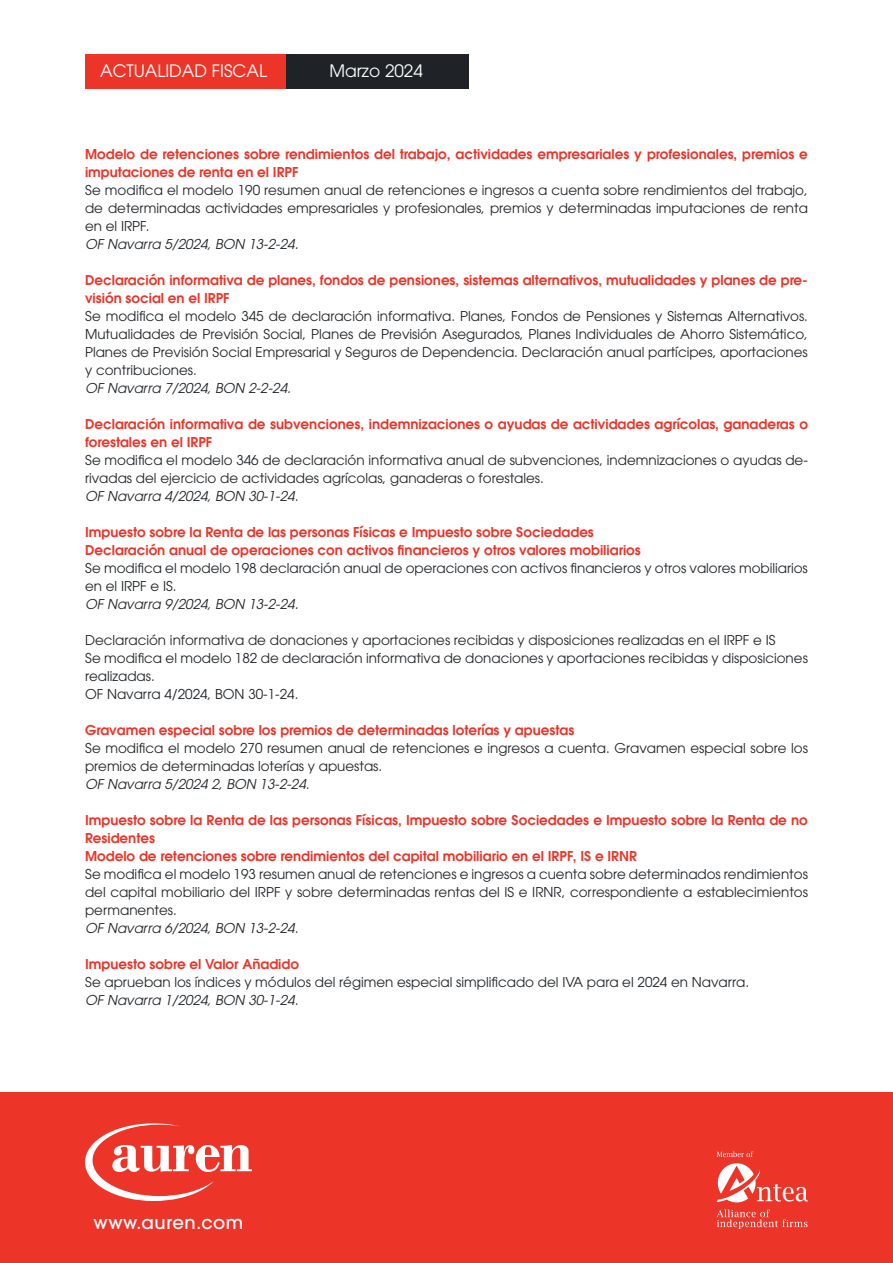
<style>
.page{position:relative;width:893px;height:1263px;background:#fff}
.page>*{position:absolute;margin:0;border:0;box-sizing:border-box;transform-origin:0 0}
.t1{font:500 18px "ITC Avant Garde Pro";letter-spacing:.03em;color:#fff}
.t2{font:17.1px "ITC Avant Garde Pro";color:#fff}
.t3{font:13.5px/18px "ITC Avant Garde Pro";color:#1f2327}
.t4{font:600 13.5px/18px "ITC Avant Garde Pro";color:#ed3429}
.t5{font:italic 13.5px "ITC Avant Garde Pro";color:#1f2327}
</style>
<div class="page">
<div style="left:85px;top:54px;width:203px;height:35px;background:#ed3429"></div>
<div style="left:287px;top:54px;width:182px;height:35px;background:#1f2327"></div>
<div style="left:0;top:1093px;width:893px;height:170px;background:#ed3429"></div>
<svg style="left:717px;top:1151px;width:36px;height:6px"></svg>
<svg style="left:717px;top:1163px;width:91px;height:39px"></svg>
<svg style="left:717px;top:1209px;width:91px;height:20px"></svg>
<svg style="left:85px;top:1123px;width:167px;height:78px"></svg>
<p class="t2" style="left:100px;top:60px;width:168px">ACTUALIDAD FISCAL</p>
<p class="t2" style="left:329px;top:60px;width:95px">Marzo 2024</p>
<p class="t4" style="left:85px;top:145px;width:724px">Modelo de retenciones sobre rendimientos del trabajo, actividades empresariales y profesionales, premios e imputaciones de renta en el IRPF</p>
<p class="t3" style="left:85px;top:181px;width:724px;text-align:justify">Se modifica el modelo 190 resumen anual de retenciones e ingresos a cuenta sobre rendimientos del trabajo, de determinadas actividades empresariales y profesionales, premios y determinadas imputaciones de renta en el IRPF.</p>
<p class="t5" style="left:85px;top:235px;width:215px">OF Navarra 5/2024, BON 13-2-24.</p>
<p class="t4" style="left:85px;top:271px;width:724px">Declaración informativa de planes, fondos de pensiones, sistemas alternativos, mutualidades y planes de pre&shy;visión social en el IRPF</p>
<p class="t3" style="left:85px;top:307px;width:724px;text-align:justify">Se modifica el modelo 345 de declaración informativa. Planes, Fondos de Pensiones y Sistemas Alternativos.<br>Mutualidades de Previsión Social, Planes de Previsión Asegurados, Planes Individuales de Ahorro Sistemático, Planes de Previsión Social Empresarial y Seguros de Dependencia. Declaración anual partícipes, aportaciones y contribuciones.</p>
<p class="t5" style="left:85px;top:379px;width:207px">OF Navarra 7/2024, BON 2-2-24.</p>
<p class="t4" style="left:85px;top:415px;width:724px">Declaración informativa de subvenciones, indemnizaciones o ayudas de actividades agrícolas, ganaderas o forestales en el IRPF</p>
<p class="t3" style="left:85px;top:451px;width:724px">Se modifica el modelo 346 de declaración informativa anual de subvenciones, indemnizaciones o ayudas de&shy;rivadas del ejercicio de actividades agrícolas, ganaderas o forestales.</p>
<p class="t5" style="left:85px;top:487px;width:215px">OF Navarra 4/2024, BON 30-1-24.</p>
<p class="t4" style="left:85px;top:523px;width:557px">Impuesto sobre la Renta de las personas Físicas e Impuesto sobre Sociedades<br>Declaración anual de operaciones con activos financieros y otros valores mobiliarios</p>
<p class="t3" style="left:85px;top:559px;width:724px">Se modifica el modelo 198 declaración anual de operaciones con activos financieros y otros valores mobiliarios en el IRPF e IS.</p>
<p class="t5" style="left:85px;top:595px;width:215px">OF Navarra 9/2024, BON 13-2-24.</p>
<p class="t3" style="left:85px;top:631px;width:724px">Declaración informativa de donaciones y aportaciones recibidas y disposiciones realizadas en el IRPF e IS<br>Se modifica el modelo 182 de declaración informativa de donaciones y aportaciones recibidas y disposiciones realizadas.<br>OF Navarra 4/2024, BON 30-1-24.</p>
<p class="t4" style="left:85px;top:721px;width:491px">Gravamen especial sobre los premios de determinadas loterías y apuestas</p>
<p class="t3" style="left:85px;top:739px;width:724px">Se modifica el modelo 270 resumen anual de retenciones e ingresos a cuenta. Gravamen especial sobre los premios de determinadas loterías y apuestas.</p>
<p class="t5" style="left:85px;top:775px;width:226px">OF Navarra 5/2024 2, BON 13-2-24.</p>
<p class="t4" style="left:85px;top:811px;width:724px">Impuesto sobre la Renta de las personas Físicas, Impuesto sobre Sociedades e Impuesto sobre la Renta de no<br>Residentes<br>Modelo de retenciones sobre rendimientos del capital mobiliario en el IRPF, IS e IRNR</p>
<p class="t3" style="left:85px;top:865px;width:724px;text-align:justify">Se modifica el modelo 193 resumen anual de retenciones e ingresos a cuenta sobre determinados rendimientos del capital mobiliario del IRPF y sobre determinadas rentas del IS e IRNR, correspondiente a establecimientos permanentes.</p>
<p class="t5" style="left:85px;top:919px;width:215px">OF Navarra 6/2024, BON 13-2-24.</p>
<p class="t4" style="left:85px;top:955px;width:216px">Impuesto sobre el Valor Añadido</p>
<p class="t3" style="left:85px;top:973px;width:666px">Se aprueban los índices y módulos del régimen especial simplificado del IVA para el 2024 en Navarra.</p>
<p class="t5" style="left:85px;top:991px;width:215px">OF Navarra 1/2024, BON 30-1-24.</p>
<h1 class="t1" style="left:94px;top:1211px;width:151px">www.auren.com</h1>
</div>
